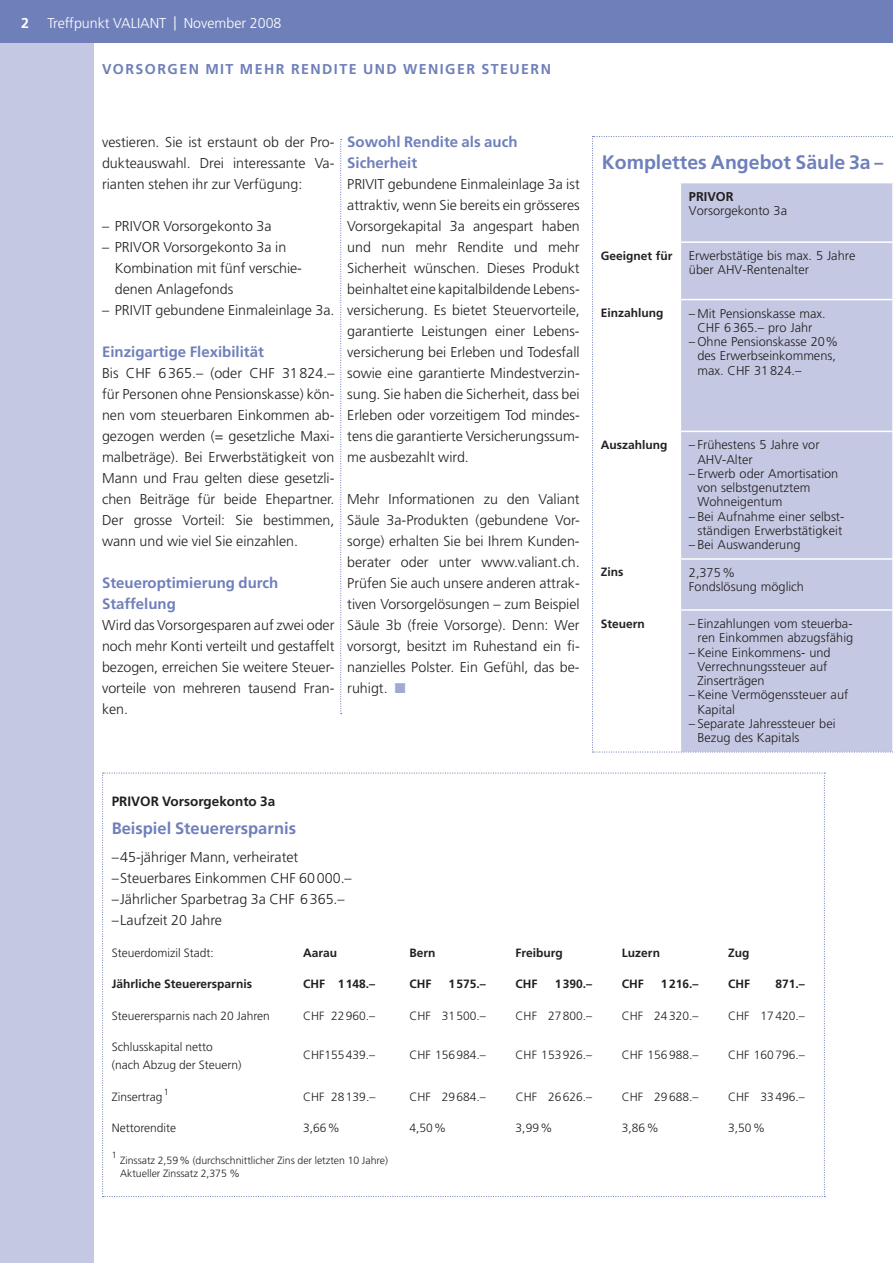
<style>
.page{position:relative;width:893px;height:1263px;background:#fff}
.page>*{position:absolute;margin:0;border:0;box-sizing:border-box;transform-origin:0 0}
.t1{font:700 19.5px "Frutiger";color:#6f7fba}
.t2{font:700 16.5px "Frutiger";color:#6f7fba}
.t3{font:700 15px/21px "Frutiger";color:#6f7fba}
.t4{font:300 14.25px/21px "Frutiger";color:#231f20;text-align:justify}
.t5{font:700 14.25px "Frutiger";letter-spacing:.1em;color:#6f7fba}
.t6{font:300 14.25px "Frutiger";color:#fff}
.t7{font:700 14.25px "Frutiger";color:#fff}
.t8{font:700 13.5px "Frutiger";color:#231f20}
.t9{font:300 12.75px/14.2px "Frutiger";color:#231f20}
.t10{font:700 12.75px "Frutiger";color:#231f20}
.t11{font:300 12px/18px "Frutiger";color:#231f20}
.t12{font:700 12px "Frutiger";color:#231f20}
.t13{font:300 10.5px/13.5px "Frutiger";color:#231f20}
.t14{font:300 9px "Frutiger";color:#231f20}
.s1{color:#a1a9d1}
</style>
<div class="page">
<div style="left:0;top:0;width:94px;height:1263px;background:#c4c8e2"></div>
<div style="left:0;top:0;width:893px;height:43px;background:#6f7fba"></div>
<svg style="left:340px;top:139px;width:2px;height:575px"></svg>
<svg style="left:102px;top:772px;width:723px;height:425px"></svg>
<svg style="left:592px;top:136px;width:301px;height:617px"></svg>
<p class="t7" style="left:21px;top:15px;width:9px">2</p>
<p class="t6" style="left:47px;top:15px;width:236px">Treffpunkt VALIANT | November 2008</p>
<p class="t5" style="left:102px;top:60px;width:219px">Vorsorgen MIT Mehr Rendit</p>
<p class="t5" style="left:349px;top:60px;width:193px">e UND weniger Steuern</p>
<p class="t4" style="left:102px;top:132px;width:234px">vestieren. Sie ist erstaunt ob der Pro&shy;dukteauswahl. Drei interessante Va&shy;rianten stehen ihr zur Verfügung:</p>
<p class="t4" style="left:102px;top:216px;width:171px">– PRIVOR Vorsorgekonto 3a</p>
<p class="t4" style="left:115px;top:237px;width:188px;text-align:left;text-indent:-13px">– PRIVOR Vorsorgekonto 3a in<br>Kombination mit fünf verschie&shy;denen Anlagefonds</p>
<p class="t4" style="left:102px;top:300px;width:234px">– PRIVIT gebundene Einmaleinlage 3a.</p>
<p class="t3" style="left:102px;top:341px;width:163px">Einzigartige Flexibilität</p>
<p class="t4" style="left:102px;top:363px;width:234px">Bis CHF 6365.– (oder CHF 31824.– für Personen ohne Pensionskasse) kön&shy;nen vom steuerbaren Einkommen ab&shy;gezogen werden (= gesetzliche Maxi&shy;malbeträge). Bei Erwerbstätigkeit von Mann und Frau gelten diese gesetzli&shy;chen Beiträge für beide Ehepartner.<br>Der grosse Vorteil: Sie bestimmen, wann und wie viel Sie einzahlen.</p>
<p class="t3" style="left:102px;top:572px;width:178px">Steueroptimierung durch<br>Staffelung</p>
<p class="t4" style="left:102px;top:615px;width:234px">Wird das Vorsorgesparen auf zwei oder noch mehr Konti verteilt und gestaffelt bezogen, erreichen Sie weitere Steuer&shy;vorteile von mehreren tausend Fran&shy;ken.</p>
<p class="t3" style="left:347px;top:131px;width:172px">Sowohl Rendite als auch<br>Sicherheit</p>
<p class="t4" style="left:347px;top:174px;width:234px">PRIVIT gebundene Einmaleinlage 3a ist attraktiv, wenn Sie bereits ein grösseres Vorsorgekapital 3a angespart haben und nun mehr Rendite und mehr Sicherheit wünschen. Dieses Produkt beinhaltet eine kapitalbildende Lebens&shy;versicherung. Es bietet Steuervorteile, garantierte Leistungen einer Lebens&shy;versicherung bei Erleben und Todesfall sowie eine garantierte Mindestverzin&shy;sung. Sie haben die Sicherheit, dass bei Erleben oder vorzeitigem Tod mindes&shy;tens die garantierte Versicherungssum&shy;me ausbezahlt wird.</p>
<p class="t4" style="left:347px;top:489px;width:234px">Mehr Informationen zu den Valiant Säule 3a-Produkten (gebundene Vor&shy;sorge) erhalten Sie bei Ihrem Kunden&shy;berater oder unter www.valiant.ch.<br>Prüfen Sie auch unsere anderen attrak&shy;tiven Vorsorgelösungen – zum Beispiel Säule 3b (freie Vorsorge). Denn: Wer vorsorgt, besitzt im Ruhestand ein fi&shy;nanzielles Polster. Ein Gefühl, das be&shy;ruhigt. <span class="s1">■</span></p>
<h1 class="t1" style="left:602px;top:151px;width:283px">Komplettes Angebot Säule 3a –</h1>
<p class="t10" style="left:689px;top:189px;width:46px">PRIVOR</p>
<p class="t9" style="left:689px;top:204px;width:100px">Vorsorgekonto 3a</p>
<p class="t12" style="left:601px;top:248px;width:73px">Geeignet für</p>
<p class="t9" style="left:689px;top:249px;width:168px">Erwerbstätige bis max. 5 Jahre über AHV-Rentenalter</p>
<p class="t12" style="left:601px;top:306px;width:64px">Einzahlung</p>
<p class="t9" style="left:689px;top:306px;width:138px;text-align:center">– Mit Pensionskasse max.<br>CHF 6 365.– pro Jahr</p>
<p class="t9" style="left:697px;top:335px;width:142px;text-indent:-9px">– Ohne Pensionskasse 20% des Erwerbseinkommens, max. CHF 31 824.–</p>
<p class="t12" style="left:601px;top:438px;width:68px">Auszahlung</p>
<p class="t9" style="left:697px;top:438px;width:124px;text-indent:-9px">– Frühestens 5 Jahre vor<br>AHV-Alter</p>
<p class="t9" style="left:697px;top:467px;width:142px;text-indent:-9px">– Erwerb oder Amortisation von selbstgenutztem<br>Wohneigentum</p>
<p class="t9" style="left:689px;top:509px;width:156px;text-align:center">– Bei Aufnahme einer selbst&shy;ständigen Erwerbstätigkeit</p>
<p class="t9" style="left:689px;top:538px;width:113px">– Bei Auswanderung</p>
<p class="t12" style="left:601px;top:565px;width:24px">Zins</p>
<p class="t9" style="left:689px;top:566px;width:117px">2,375%<br>Fondslösung möglich</p>
<p class="t12" style="left:601px;top:616px;width:46px">Steuern</p>
<p class="t9" style="left:689px;top:617px;width:166px;text-align:right">– Einzahlungen vom steuerba&shy;ren Einkommen abzugsfähig</p>
<p class="t9" style="left:697px;top:645px;width:135px;text-indent:-9px">– Keine Einkommens- und<br>Verrechnungssteuer auf<br>Zinserträgen</p>
<p class="t9" style="left:697px;top:688px;width:152px;text-indent:-9px">– Keine Vermögenssteuer auf<br>Kapital</p>
<p class="t9" style="left:697px;top:716px;width:140px;text-indent:-9px">– Separate Jahressteuer bei<br>Bezug des Kapitals</p>
<p class="t8" style="left:112px;top:793px;width:165px">PRIVOR Vorsorgekonto 3a</p>
<p class="t2" style="left:112px;top:818px;width:186px">Beispiel Steuerersparnis</p>
<p class="t4" style="left:112px;top:847px;width:242px;text-align:left">–45-jähriger Mann, verheiratet –Steuerbares Einkommen CHF 60000.– –Jährlicher Sparbetrag 3a CHF 6365.– –Laufzeit 20 Jahre</p>
<p class="t11" style="left:112px;top:944px;width:104px">Steuerdomizil Stadt:</p>
<p class="t12" style="left:303px;top:945px;width:36px">Aarau</p>
<p class="t12" style="left:409px;top:945px;width:28px">Bern</p>
<p class="t12" style="left:516px;top:945px;width:49px">Freiburg</p>
<p class="t12" style="left:622px;top:945px;width:40px">Luzern</p>
<p class="t12" style="left:728px;top:945px;width:23px">Zug</p>
<p class="t12" style="left:112px;top:977px;width:142px">Jährliche Steuerersparnis</p>
<p class="t12" style="left:303px;top:977px;width:74px">CHF 1148.–</p>
<p class="t12" style="left:409px;top:977px;width:23px">CHF</p>
<p class="t12" style="left:448px;top:977px;width:39px">1575.–</p>
<p class="t12" style="left:516px;top:977px;width:23px">CHF</p>
<p class="t12" style="left:555px;top:977px;width:39px">1390.–</p>
<p class="t12" style="left:622px;top:977px;width:23px">CHF</p>
<p class="t12" style="left:661px;top:977px;width:39px">1216.–</p>
<p class="t12" style="left:728px;top:977px;width:23px">CHF</p>
<p class="t12" style="left:775px;top:977px;width:31px">871.–</p>
<p class="t11" style="left:112px;top:1007px;width:160px">Steuerersparnis nach 20 Jahren</p>
<p class="t11" style="left:303px;top:1007px;width:74px">CHF 22960.–</p>
<p class="t11" style="left:409px;top:1007px;width:78px">CHF 31500.–</p>
<p class="t11" style="left:516px;top:1007px;width:78px">CHF 27800.–</p>
<p class="t11" style="left:622px;top:1007px;width:78px">CHF 24320.–</p>
<p class="t11" style="left:728px;top:1007px;width:78px">CHF 17420.–</p>
<p class="t11" style="left:112px;top:1038px;width:131px">Schlusskapital netto (nach Abzug der Steuern)</p>
<p class="t11" style="left:303px;top:1046px;width:74px">CHF155439.–</p>
<p class="t11" style="left:409px;top:1046px;width:78px">CHF 156984.–</p>
<p class="t11" style="left:516px;top:1046px;width:78px">CHF 153926.–</p>
<p class="t11" style="left:622px;top:1046px;width:78px">CHF 156988.–</p>
<p class="t11" style="left:728px;top:1046px;width:78px">CHF 160796.–</p>
<p class="t11" style="left:112px;top:1088px;width:52px">Zinsertrag</p>
<p class="t14" style="left:164px;top:1087px;width:7px">1</p>
<p class="t11" style="left:303px;top:1088px;width:74px">CHF 28139.–</p>
<p class="t11" style="left:409px;top:1088px;width:78px">CHF 29684.–</p>
<p class="t11" style="left:516px;top:1088px;width:78px">CHF 26626.–</p>
<p class="t11" style="left:622px;top:1088px;width:78px">CHF 29688.–</p>
<p class="t11" style="left:728px;top:1088px;width:78px">CHF 33496.–</p>
<p class="t11" style="left:112px;top:1119px;width:66px">Nettorendite</p>
<p class="t11" style="left:303px;top:1119px;width:38px">3,66%</p>
<p class="t11" style="left:409px;top:1119px;width:38px">4,50%</p>
<p class="t11" style="left:516px;top:1119px;width:38px">3,99%</p>
<p class="t11" style="left:622px;top:1119px;width:38px">3,86%</p>
<p class="t11" style="left:728px;top:1119px;width:38px">3,50%</p>
<p class="t14" style="left:112px;top:1150px;width:7px">1</p>
<p class="t13" style="left:120px;top:1153px;width:269px">Zinssatz 2,59% (durchschnittlicher Zins der letzten 10 Jahre)<br>Aktueller Zinssatz 2,375 %</p>
</div>
